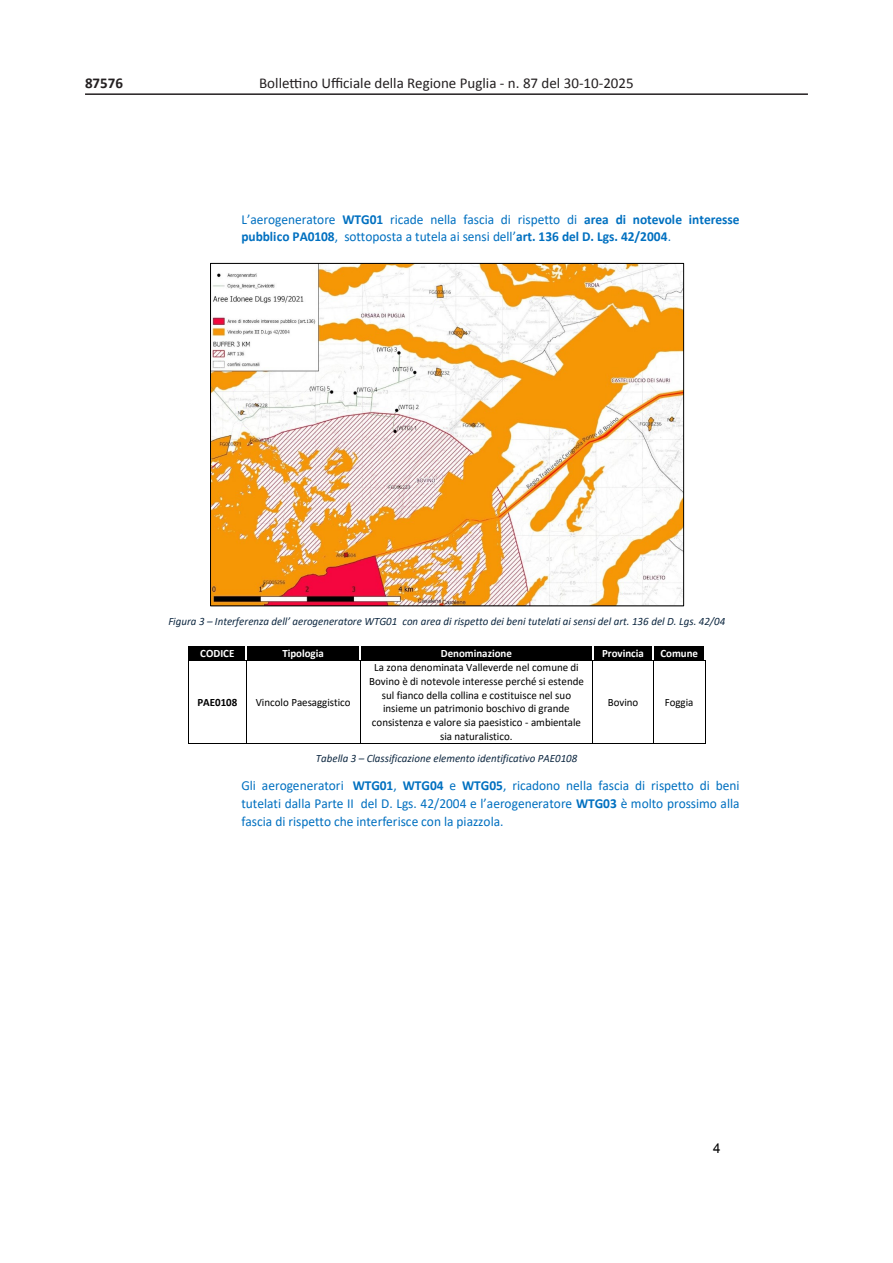
<style>
.page{position:relative;width:893px;height:1263px;background:#fff}
.page>*{position:absolute;margin:0;border:0;box-sizing:border-box;transform-origin:0 0}
.t1{font:15px "Calibri";color:#231f20}
.t2{font:700 15px "Calibri";color:#231f20}
.t3{font:13.8px/18px "Calibri";color:#0070c0}
.t4{font:13.65px "Arial";color:#000}
.t5{font:11.25px/13.6px "Calibri";color:#000;text-align:center}
.t6{font:italic 11.25px "Calibri";color:#0e2841}
.t7{font:700 11.25px "Calibri";letter-spacing:-.005em;color:#fff}
.t8{font:700 11.25px "Calibri";color:#000}
.s1{font-weight:700}
</style>
<div class="page">
<hr style="left:85px;top:93px;width:723px;height:2px;background:#231f20">
<div style="left:189px;top:646px;width:57px;height:14px;background:#000"></div>
<div style="left:246px;top:646px;width:114px;height:14px;background:#000"></div>
<div style="left:360px;top:646px;width:232px;height:14px;background:#000"></div>
<div style="left:593px;top:646px;width:60px;height:14px;background:#000"></div>
<div style="left:653px;top:646px;width:52px;height:14px;background:#000"></div>
<svg style="left:188px;top:646px;width:1px;height:15px"></svg>
<hr style="left:189px;top:660px;width:57px;height:1px;background:#000">
<svg style="left:246px;top:646px;width:1px;height:15px"></svg>
<hr style="left:247px;top:660px;width:112px;height:1px;background:#000">
<svg style="left:359px;top:646px;width:2px;height:15px"></svg>
<hr style="left:361px;top:660px;width:231px;height:1px;background:#000">
<svg style="left:592px;top:646px;width:2px;height:15px"></svg>
<hr style="left:594px;top:660px;width:58px;height:1px;background:#000">
<svg style="left:652px;top:646px;width:2px;height:15px"></svg>
<hr style="left:654px;top:660px;width:51px;height:1px;background:#000">
<hr style="left:188px;top:661px;width:1px;height:82px;background:#000">
<hr style="left:189px;top:743px;width:57px;height:1px;background:#000">
<hr style="left:246px;top:661px;width:1px;height:82px;background:#000">
<hr style="left:247px;top:743px;width:113px;height:1px;background:#000">
<hr style="left:360px;top:661px;width:1px;height:82px;background:#000">
<hr style="left:360px;top:743px;width:233px;height:1px;background:#000">
<hr style="left:593px;top:661px;width:1px;height:82px;background:#000">
<hr style="left:593px;top:743px;width:60px;height:1px;background:#000">
<hr style="left:653px;top:661px;width:1px;height:82px;background:#000">
<hr style="left:653px;top:743px;width:52px;height:1px;background:#000">
<hr style="left:705px;top:661px;width:1px;height:82px;background:#000">
<img style="left:212px;top:265px;width:470px;height:339px">
<div style="left:210px;top:263px;width:474px;height:343px;border:1px solid #000"></div>
<p class="t2" style="left:85px;top:72px;width:40px">87576</p>
<p class="t1" style="left:259px;top:74px;width:376px">Bollettino Ufficiale della Regione Puglia - n. 87 del 30-10-2025</p>
<p class="t3" style="left:241px;top:211px;width:500px;line-height:16.8px">L’aerogeneratore <span class="s1">WTG01</span> ricade nella fascia di rispetto di <span class="s1">area di notevole interesse pubblico PA0108</span>, sottoposta a tutela ai sensi dell’<span class="s1">art. 136 del D. Lgs. 42/2004</span>.</p>
<p class="t6" style="left:168px;top:614px;width:558px">Figura 3 – Interferenza dell’ aerogeneratore WTG01 con area di rispetto dei beni tutelati ai sensi del art. 136 del D. Lgs. 42/04</p>
<p class="t7" style="left:200px;top:645px;width:36px">CODICE</p>
<p class="t7" style="left:282px;top:645px;width:43px">Tipologia</p>
<p class="t7" style="left:441px;top:645px;width:73px">Denominazione</p>
<p class="t7" style="left:602px;top:645px;width:43px">Provincia</p>
<p class="t7" style="left:660px;top:645px;width:39px">Comune</p>
<p class="t8" style="left:197px;top:694px;width:41px">PAE0108</p>
<p class="t5" style="left:256px;top:695px;width:96px">Vincolo Paesaggistico</p>
<p class="t5" style="left:369px;top:661px;width:216px">La zona denominata Valleverde nel comune di Bovino è di notevole interesse perché si estende sul fianco della collina e costituisce nel suo insieme un patrimonio boschivo di grande consistenza e valore sia paesistico - ambientale sia naturalistico.</p>
<p class="t5" style="left:608px;top:695px;width:32px">Bovino</p>
<p class="t5" style="left:665px;top:695px;width:30px">Foggia</p>
<p class="t6" style="left:316px;top:750px;width:263px">Tabella 3 – Classificazione elemento identificativo PAE0108</p>
<p class="t3" style="left:241px;top:776px;width:500px;text-align:justify">Gli aerogeneratori <span class="s1">WTG01</span>, <span class="s1">WTG04</span> e <span class="s1">WTG05</span>, ricadono nella fascia di rispetto di beni tutelati dalla Parte II del D. Lgs. 42/2004 e l’aerogeneratore <span class="s1">WTG03</span> è molto prossimo alla fascia di rispetto che interferisce con la piazzola.</p>
<p class="t4" style="left:713px;top:1139px;width:9px">4</p>
</div>
